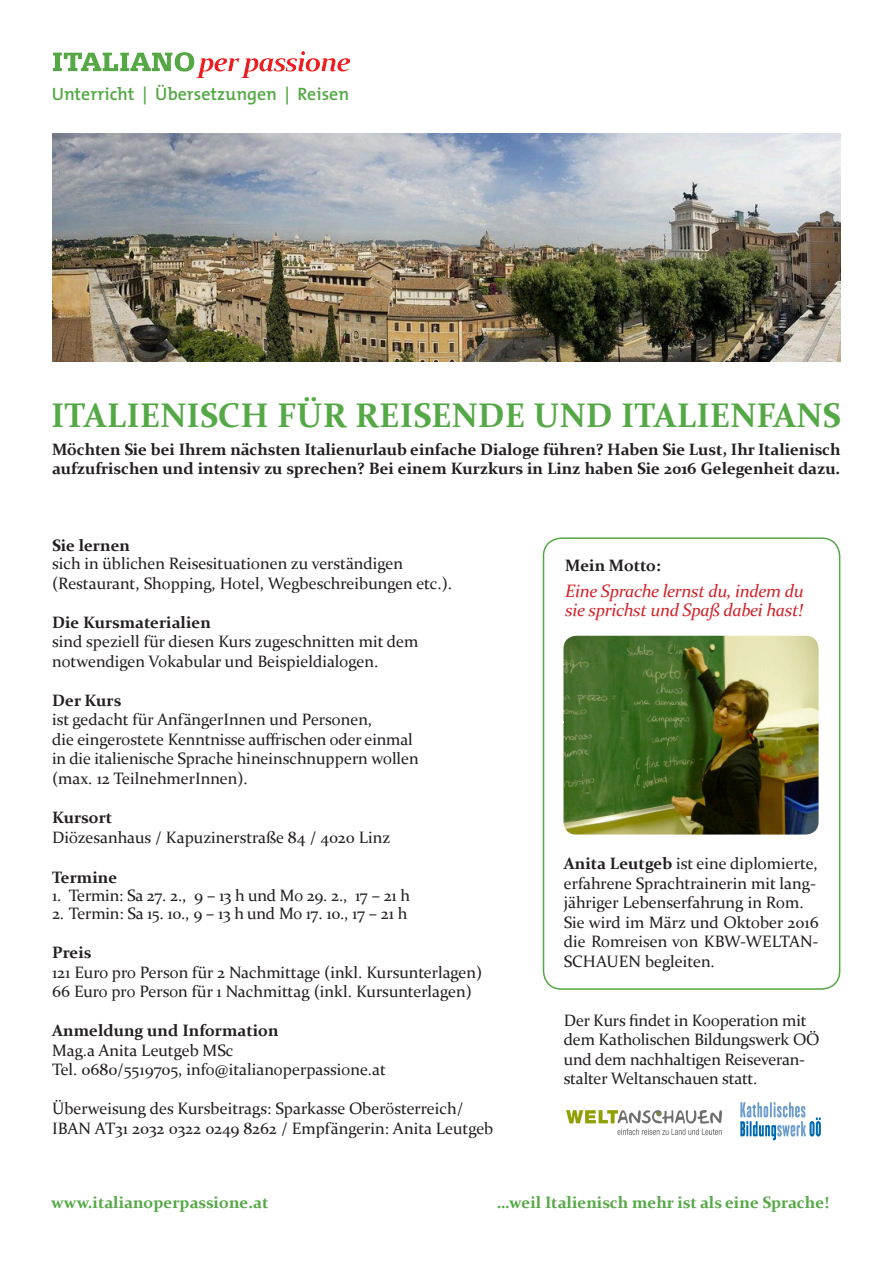
<style>
.page{position:relative;width:893px;height:1263px;background:#fff}
.page>*{position:absolute;margin:0;border:0;box-sizing:border-box;transform-origin:0 0}
.t1{font:700 34.2px "Constantia";color:#54a845}
.t2{font:italic 18px/19.5px "Constantia";letter-spacing:-.02em;color:#d1232a}
.t3{font:600 17.85px "The Mix";color:#54a845}
.t4{font:16.5px/19.5px "Constantia";color:#231f20;text-align:justify}
.t5{font:700 16.5px/19.8px "Constantia";letter-spacing:-.005em;color:#231f20}
.t6{font:700 16.5px "Constantia";color:#54a845}
.s1{font-weight:700}
</style>
<div class="page">
<img style="left:740px;top:1102px;width:81px;height:39px">
<img style="left:52px;top:134px;width:788px;height:228px">
<img style="left:53px;top:51px;width:296px;height:27px">
<div style="left:543px;top:537px;width:297px;height:453px;border:2px solid #54a845;border-radius:18px"></div>
<img style="left:563px;top:636px;width:256px;height:198px">
<img style="left:567px;top:1110px;width:154px;height:24px">
<p class="t3" style="left:52px;top:79px;width:299px">Unterricht | Übersetzungen | Reisen</p>
<p class="t1" style="left:51px;top:392px;width:791px">ITALIENISCH FÜR REISENDE UND ITALIENFANS</p>
<p class="t5" style="left:52px;top:438px;width:790px">Möchten Sie bei Ihrem nächsten Italienurlaub einfache Dialoge führen? Haben Sie Lust, Ihr Italienisch aufzufrischen und intensiv zu sprechen? Bei einem Kurzkurs in Linz haben Sie 2016 Gelegenheit dazu.</p>
<p class="t5" style="left:52px;top:535px;width:80px">Sie lernen</p>
<p class="t4" style="left:52px;top:553px;width:352px">sich in üblichen Reisesituationen zu verständigen</p>
<p class="t4" style="left:52px;top:573px;width:401px">(Restaurant, Shopping, Hotel, Wegbeschreibungen etc.).</p>
<p class="t5" style="left:52px;top:611px;width:160px">Die Kursmaterialien</p>
<p class="t4" style="left:52px;top:631px;width:368px">sind speziell für diesen Kurs zugeschnitten mit dem</p>
<p class="t4" style="left:52px;top:651px;width:328px">notwendigen Vokabular und Beispieldialogen.</p>
<p class="t5" style="left:52px;top:689px;width:71px">Der Kurs</p>
<p class="t4" style="left:52px;top:709px;width:322px">ist gedacht für AnfängerInnen und Personen,</p>
<p class="t4" style="left:52px;top:729px;width:362px">die eingerostete Kenntnisse auffrischen oder einmal</p>
<p class="t4" style="left:52px;top:748px;width:368px">in die italienische Sprache hineinschnuppern wollen</p>
<p class="t4" style="left:52px;top:768px;width:197px">(max. 12 TeilnehmerInnen).</p>
<p class="t5" style="left:52px;top:807px;width:62px">Kursort</p>
<p class="t4" style="left:52px;top:826px;width:340px">Diözesanhaus / Kapuzinerstraße 84 / 4020 Linz</p>
<p class="t5" style="left:52px;top:867px;width:67px">Termine</p>
<p class="t4" style="left:52px;top:885px;width:360px">1. Termin: Sa 27. 2., 9 – 13 h und Mo 29. 2., 17 – 21 h</p>
<p class="t4" style="left:52px;top:903px;width:357px">2. Termin: Sa 15. 10., 9 – 13 h und Mo 17. 10., 17 – 21 h</p>
<p class="t5" style="left:52px;top:942px;width:41px">Preis</p>
<p class="t4" style="left:52px;top:961px;width:432px">121 Euro pro Person für 2 Nachmittage (inkl. Kursunterlagen)</p>
<p class="t4" style="left:52px;top:981px;width:421px">66 Euro pro Person für 1 Nachmittag (inkl. Kursunterlagen)</p>
<p class="t5" style="left:52px;top:1020px;width:228px">Anmeldung und Information</p>
<p class="t4" style="left:52px;top:1040px;width:183px">Mag.a Anita Leutgeb MSc</p>
<p class="t4" style="left:52px;top:1059px;width:335px">Tel. 0680/5519705, info@italianoperpassione.at</p>
<p class="t4" style="left:52px;top:1098px;width:413px">Überweisung des Kursbeitrags: Sparkasse Oberösterreich/</p>
<p class="t4" style="left:52px;top:1118px;width:443px">IBAN AT31 2032 0322 0249 8262 / Empfängerin: Anita Leutgeb</p>
<p class="t5" style="left:565px;top:555px;width:97px">Mein Motto:</p>
<p class="t2" style="left:565px;top:580px;width:240px">Eine Sprache lernst du, indem du sie sprichst und Spaß dabei hast!</p>
<p class="t4" style="left:564px;top:853px;width:255px"><span class="s1">Anita Leutgeb</span> ist eine diplomierte,</p>
<p class="t4" style="left:564px;top:873px;width:254px">erfahrene Sprachtrainerin mit lang-</p>
<p class="t4" style="left:564px;top:892px;width:241px">jähriger Lebenserfahrung in Rom.</p>
<p class="t4" style="left:564px;top:912px;width:256px">Sie wird im März und Oktober 2016 die Romreisen von KBW-WELTAN-SCHAUEN begleiten.</p>
<p class="t4" style="left:564px;top:1009px;width:257px;text-align:left">Der Kurs findet in Kooperation mit dem Katholischen Bildungswerk OÖ und dem nachhaltigen Reiseveran&shy;stalter Weltanschauen statt.</p>
<p class="t6" style="left:51px;top:1191px;width:219px">www.italianoperpassione.at</p>
<p class="t6" style="left:497px;top:1191px;width:334px">…weil Italienisch mehr ist als eine Sprache!</p>
</div>
